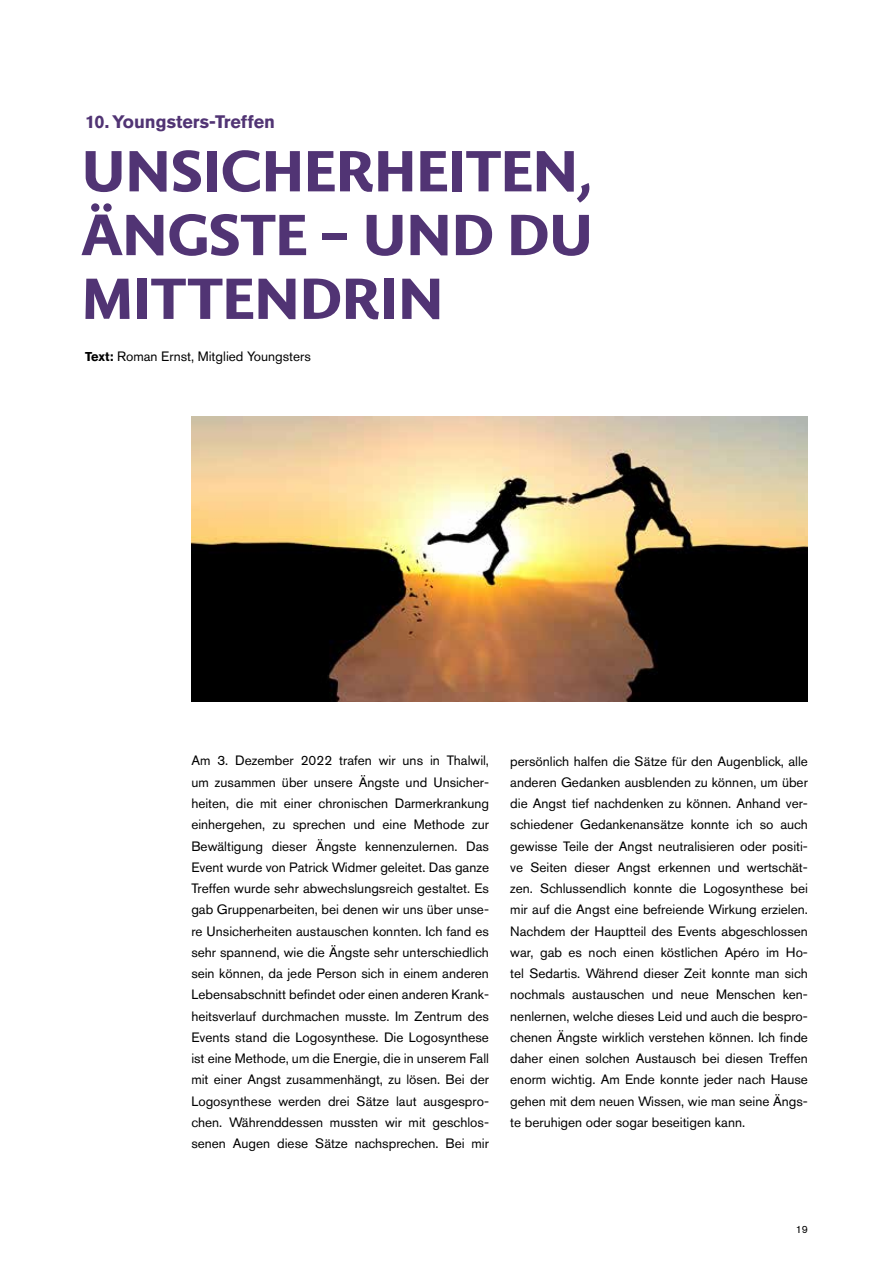
<style>
.page{position:relative;width:893px;height:1263px;background:#fff}
.page>*{position:absolute;margin:0;border:0;box-sizing:border-box;transform-origin:0 0}
.t1{font:800 55.5px/63.8px "Berling Nova Sans Pro";letter-spacing:-.015em;color:#513474;text-align:justify}
.t2{font:700 18px "Akzidenz Grotesk Pro";color:#513474}
.t3{font:13.5px/21.3px "Akzidenz Grotesk Pro";color:#000;text-align:justify}
.t4{font:10.5px "Akzidenz Grotesk Pro";color:#000}
.s1{font-weight:700;font-size:12.75px}
</style>
<div class="page">
<img style="left:191px;top:417px;width:617px;height:285px">
<h2 class="t2" style="left:85px;top:110px;width:192px">10. Youngsters-Treffen</h2>
<h1 class="t1" style="left:81px;top:136px;width:514px">UNSICHERHEITEN, ÄNGSTE – UND DU MITTENDRIN</h1>
<p class="t3" style="left:85px;top:346px;width:227px"><span class="s1">Text:</span> Roman Ernst, Mitglied Youngsters</p>
<p class="t3" style="left:191px;top:750px;width:299px">Am 3. Dezember 2022 trafen wir uns in Thalwil, um zusammen über unsere Ängste und Unsicher&shy;heiten, die mit einer chronischen Darmerkrankung einhergehen, zu sprechen und eine Methode zur Bewältigung dieser Ängste kennenzulernen. Das Event wurde von Patrick Widmer geleitet. Das ganze Treffen wurde sehr abwechslungsreich gestaltet. Es gab Gruppenarbeiten, bei denen wir uns über unse&shy;re Unsicherheiten austauschen konnten. Ich fand es sehr spannend, wie die Ängste sehr unterschiedlich sein können, da jede Person sich in einem anderen Lebensabschnitt befindet oder einen anderen Krank&shy;heitsverlauf durchmachen musste. Im Zentrum des Events stand die Logosynthese. Die Logosynthese ist eine Methode, um die Energie, die in unserem Fall mit einer Angst zusammenhängt, zu lösen. Bei der Logosynthese werden drei Sätze laut ausgespro&shy;chen. Währenddessen mussten wir mit geschlos&shy;senen Augen diese Sätze nachsprechen. Bei mir</p>
<p class="t3" style="left:510px;top:750px;width:299px">persönlich halfen die Sätze für den Augenblick, alle anderen Gedanken ausblenden zu können, um über die Angst tief nachdenken zu können. Anhand ver&shy;schiedener Gedankenansätze konnte ich so auch gewisse Teile der Angst neutralisieren oder positi&shy;ve Seiten dieser Angst erkennen und wertschät&shy;zen. Schlussendlich konnte die Logosynthese bei mir auf die Angst eine befreiende Wirkung erzielen.<br>Nachdem der Hauptteil des Events abgeschlossen war, gab es noch einen köstlichen Apéro im Ho&shy;tel Sedartis. Während dieser Zeit konnte man sich nochmals austauschen und neue Menschen ken&shy;nenlernen, welche dieses Leid und auch die bespro&shy;chenen Ängste wirklich verstehen können. Ich finde daher einen solchen Austausch bei diesen Treffen enorm wichtig. Am Ende konnte jeder nach Hause gehen mit dem neuen Wissen, wie man seine Ängs&shy;te beruhigen oder sogar beseitigen kann.</p>
<p class="t4" style="left:796px;top:1223px;width:14px">19</p>
</div>
